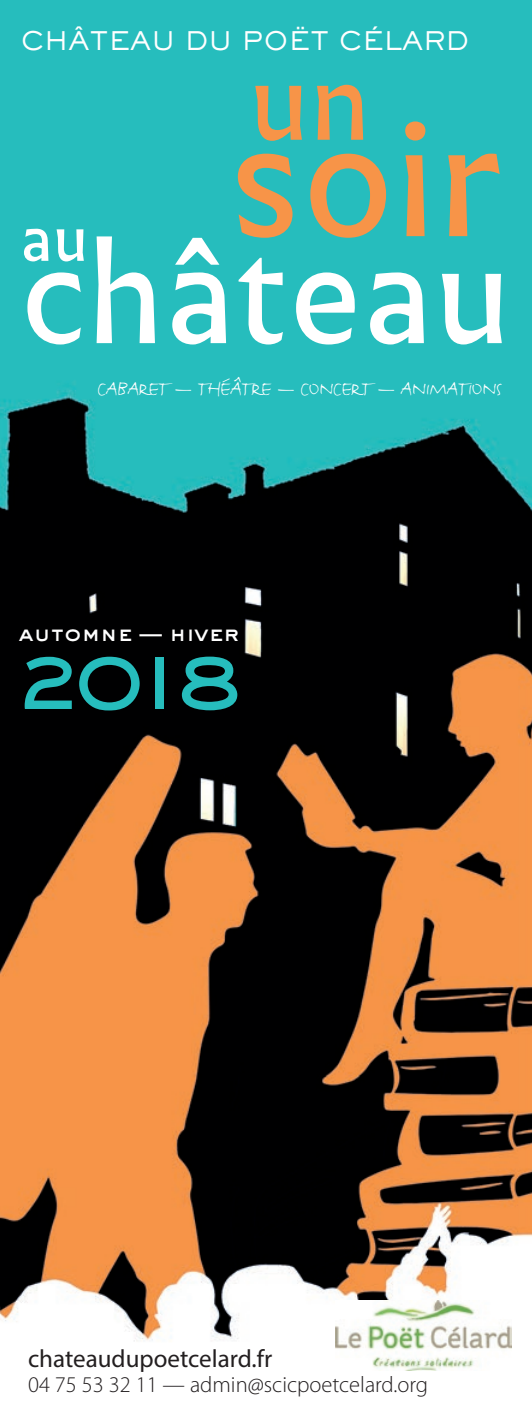
<style>
.page{position:relative;width:532px;height:1418px;background:#fff}
.page>*{position:absolute;margin:0;border:0;box-sizing:border-box;transform-origin:0 0}
.t1{font:161.75px "Infini";color:#f79448}
.t2{font:138.5px "Infini";color:#fff}
.t3{font:107.75px "Infini";color:#f79448}
.t4{font:800 78.25px "Sackers Gothic Std";color:#26bdbd}
.t5{font:63px "Infini";color:#fff}
.t6{font:500 25.25px "Sackers Gothic Std";color:#fff}
.t7{font:25px "Myriad Pro";color:#231f20}
.t8{font:23.75px "FF Justlefthand";letter-spacing:-.03em;color:#fff}
.t9{font:300 22.5px "Myriad Pro";color:#231f20}
.t10{font:800 22px "Sackers Gothic Std";letter-spacing:-.02em;color:#fff}
</style>
<div class="page">
<img style="left:0;top:0;width:531px;height:1371px">
<img style="left:0;top:778px;width:1px;height:248px">
<img style="left:335px;top:1300px;width:176px;height:70px">
<p class="t6" style="left:20px;top:24px;width:450px">CHÂTEAU DU POËT CÉLARD</p>
<h3 class="t3" style="left:249px;top:19px;width:124px">un</h3>
<h1 class="t1" style="left:228px;top:55px;width:276px">soir</h1>
<h3 class="t5" style="left:20px;top:190px;width:69px">au</h3>
<h2 class="t2" style="left:20px;top:188px;width:492px">château</h2>
<p class="t8" style="left:97px;top:374px;width:407px">CABARET — THÉÂTRE — CONCERT — ANIMATIONS</p>
<p class="t10" style="left:19px;top:618px;width:221px">automne — hiver</p>
<h3 class="t4" style="left:14px;top:627px;width:232px">2018</h3>
<p class="t7" style="left:28px;top:1343px;width:245px">chateaudupoetcelard.fr</p>
<p class="t9" style="left:28px;top:1370px;width:401px">04 75 53 32 11 — admin@scicpoetcelard.org</p>
</div>
